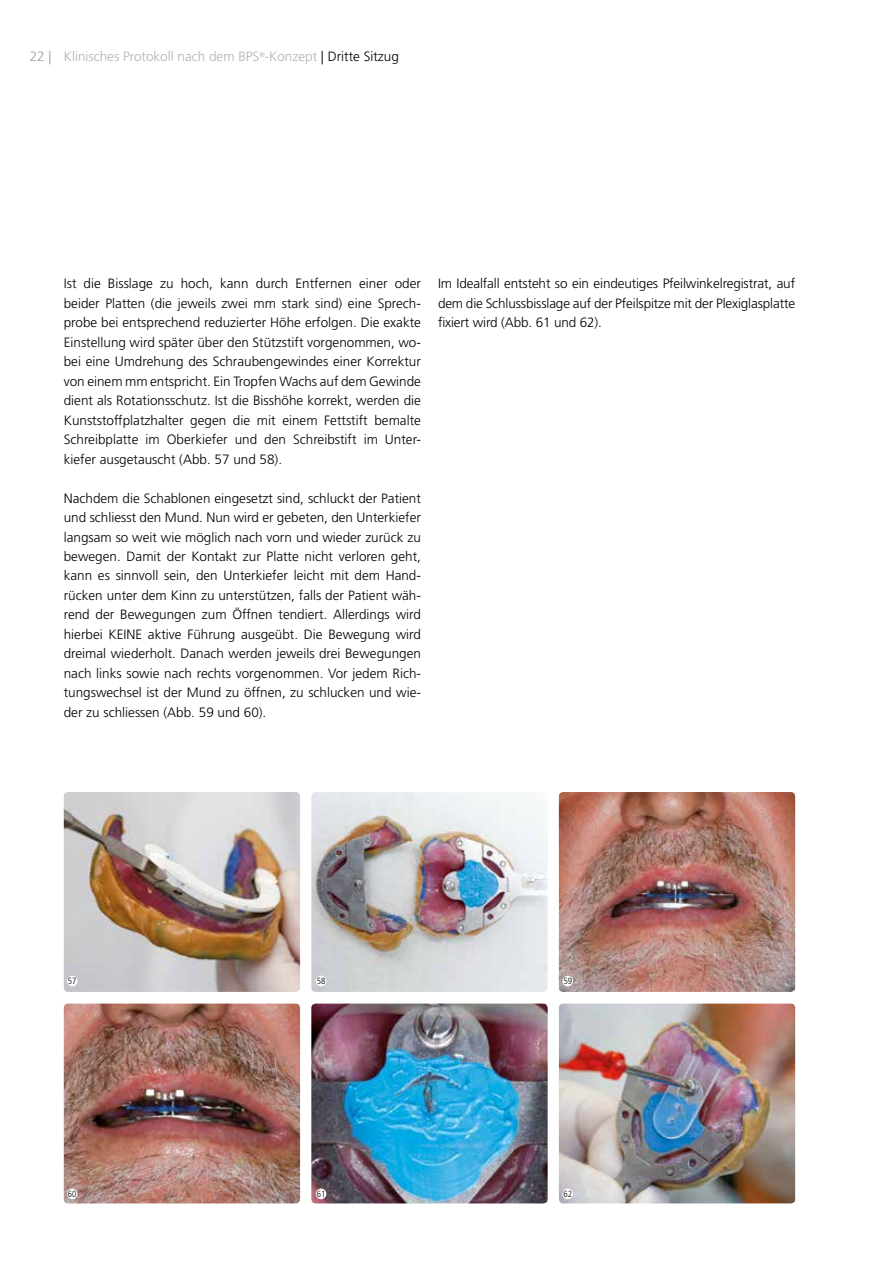
<style>
.page{position:relative;width:893px;height:1263px;background:#fff}
.page>*{position:absolute;margin:0;border:0;box-sizing:border-box;transform-origin:0 0}
.t1{font:300 13.5px/19.5px "Frutiger";color:#000;text-align:justify}
.t2{font:300 13.5px "Frutiger";color:#b3b2b2}
.t3{font:300 condensed 9px "Frutiger";color:#000}
.s1{color:#9d9d9c}
.s2{color:#000}
</style>
<div class="page">
<img style="left:311px;top:1003px;width:237px;height:200px">
<img style="left:559px;top:1003px;width:236px;height:200px">
<img style="left:64px;top:1003px;width:236px;height:200px">
<img style="left:64px;top:792px;width:236px;height:200px">
<img style="left:311px;top:792px;width:237px;height:200px">
<img style="left:559px;top:792px;width:236px;height:200px">
<div style="left:67px;top:1188px;width:11px;height:11px;background:#fff;border-radius:50%"></div>
<div style="left:67px;top:976px;width:11px;height:10px;background:#fff;border-radius:50%"></div>
<div style="left:316px;top:1188px;width:10px;height:11px;background:#fff;border-radius:50%"></div>
<div style="left:316px;top:976px;width:10px;height:10px;background:#fff;border-radius:50%"></div>
<div style="left:562px;top:1188px;width:11px;height:11px;background:#fff;border-radius:50%"></div>
<div style="left:562px;top:976px;width:11px;height:10px;background:#fff;border-radius:50%"></div>
<p class="t2" style="left:30px;top:49px;width:371px"><span class="s1">22 |</span> Klinisches Protokoll nach dem BPS<sup>®</sup>-Konzept <span class="s2">| Dritte Sitzug</span></p>
<p class="t1" style="left:64px;top:274px;width:359px">Ist die Bisslage zu hoch, kann durch Entfernen einer oder beider Platten (die jeweils zwei mm stark sind) eine Sprech&shy;probe bei entsprechend reduzierter Höhe erfolgen. Die exakte Einstellung wird später über den Stützstift vorgenommen, wo&shy;bei eine Umdrehung des Schraubengewindes einer Korrektur von einem mm entspricht. Ein Tropfen Wachs auf dem Gewinde dient als Rotationsschutz. Ist die Bisshöhe korrekt, werden die Kunststoffplatzhalter gegen die mit einem Fettstift bemalte Schreibplatte im Oberkiefer und den Schreibstift im Unter&shy;kiefer ausgetauscht (Abb. 57 und 58).</p>
<p class="t1" style="left:64px;top:488px;width:359px">Nachdem die Schablonen eingesetzt sind, schluckt der Patient und schliesst den Mund. Nun wird er gebeten, den Unterkiefer langsam so weit wie möglich nach vorn und wieder zurück zu bewegen. Damit der Kontakt zur Platte nicht verloren geht, kann es sinnvoll sein, den Unterkiefer leicht mit dem Hand&shy;rücken unter dem Kinn zu unterstützen, falls der Patient wäh&shy;rend der Bewegungen zum Öffnen tendiert. Allerdings wird hierbei KEINE aktive Führung ausgeübt. Die Bewegung wird dreimal wiederholt. Danach werden jeweils drei Bewegungen nach links sowie nach rechts vorgenommen. Vor jedem Rich&shy;tungswechsel ist der Mund zu öffnen, zu schlucken und wie&shy;der zu schliessen (Abb. 59 und 60).</p>
<p class="t1" style="left:438px;top:274px;width:359px">Im Idealfall entsteht so ein eindeutiges Pfeilwinkelregistrat, auf dem die Schlussbisslage auf der Pfeilspitze mit der Plexiglasplatte fixiert wird (Abb. 61 und 62).</p>
<p class="t3" style="left:68px;top:976px;width:10px">57</p>
<p class="t3" style="left:68px;top:1189px;width:10px">60</p>
<p class="t3" style="left:317px;top:976px;width:10px">58</p>
<p class="t3" style="left:317px;top:1189px;width:10px">61</p>
<p class="t3" style="left:563px;top:976px;width:10px">59</p>
<p class="t3" style="left:563px;top:1189px;width:10px">62</p>
</div>
